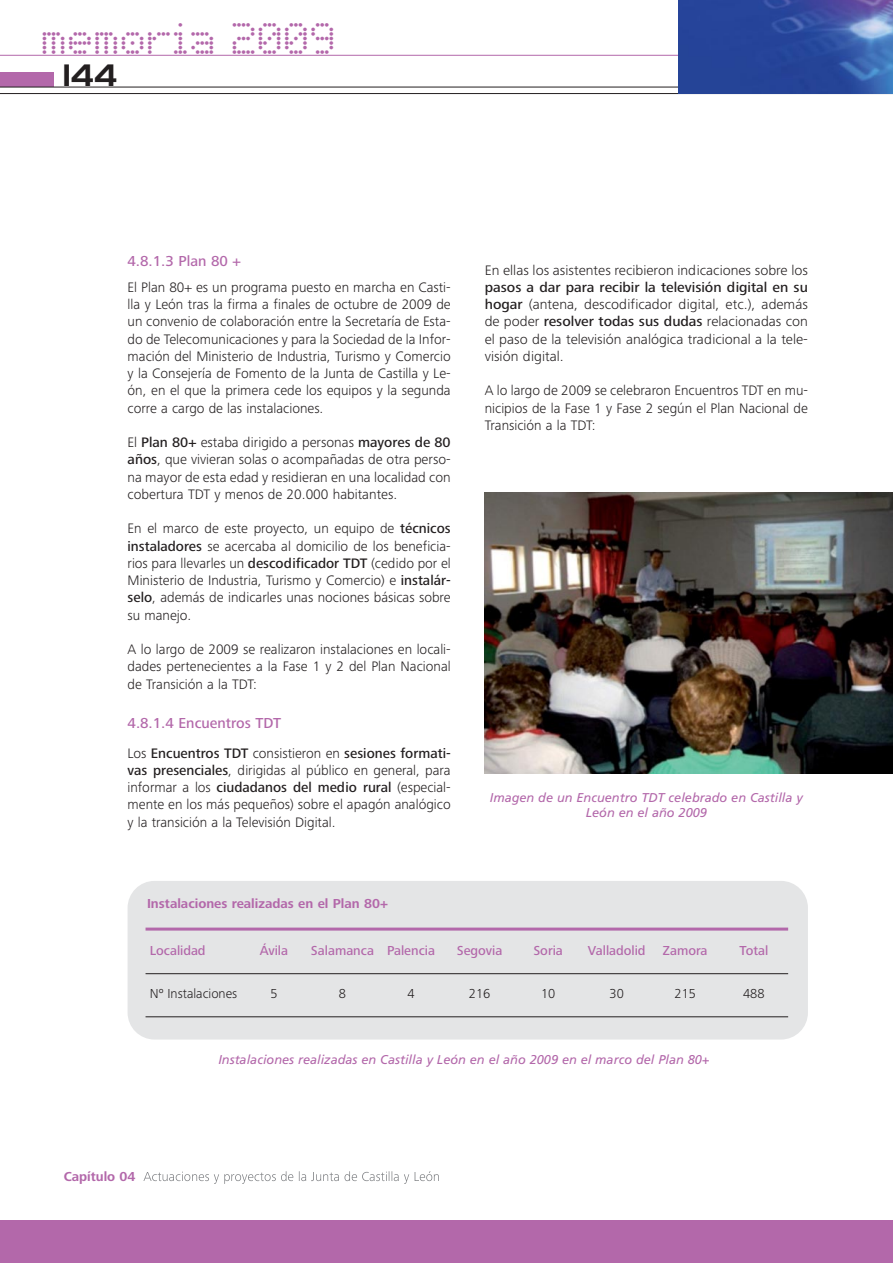
<style>
.page{position:relative;width:893px;height:1263px;background:#fff}
.page>*{position:absolute;margin:0;border:0;box-sizing:border-box;transform-origin:0 0}
.t1{font:36px "Basicdots";color:#b368aa}
.t2{font:30px "Handel Gothic BT";color:#231f20}
.t3{font:500 15px "Frutiger Next Pro";color:#b368aa}
.t4{font:300 14.25px/17.2px "Frutiger Next Pro";color:#231f20;text-align:justify}
.t5{font:300 14.25px/17.2px "Frutiger Next Pro";color:#231f20;text-align:justify;scale:1.04 1}
.t6{font:500 13.5px "Frutiger Next Pro";color:#b368aa}
.t7{font:700 13.5px "Frutiger Next Pro";color:#b368aa}
.t8{font:300 13.5px "Frutiger Next Pro";color:#231f20}
.t9{font:italic 12.75px/15px "Frutiger";color:#b368aa;text-align:center}
.s1{font-weight:500}
</style>
<div class="page">
<hr style="left:0;top:93px;width:893px;height:1px;background:#231f20">
<hr style="left:0;top:55px;width:893px;height:1px;background:#b368aa">
<div style="left:0;top:72px;width:53px;height:15px;background:#b368aa"></div>
<div style="left:0;top:1220px;width:893px;height:43px;background:#b368aa"></div>
<hr style="left:0;top:87px;width:893px;height:1px;background:#231f20">
<svg style="left:143px;top:1171px;width:98px;height:13px"></svg>
<img style="left:678px;top:0;width:215px;height:94px">
<div style="left:128px;top:881px;width:680px;height:158px;background:#e4e5e6;border-radius:27px"></div>
<hr style="left:146px;top:927px;width:642px;height:3px;background:#b368aa">
<hr style="left:146px;top:973px;width:642px;height:1px;background:#231f20">
<hr style="left:146px;top:1016px;width:642px;height:1px;background:#231f20">
<img style="left:485px;top:493px;width:408px;height:280px">
<h1 class="t1" style="left:43px;top:23px;width:296px">memoria 2009</h1>
<h2 class="t2" style="left:63px;top:64px;width:56px">144</h2>
<p class="t3" style="left:128px;top:255px;width:115px">4.8.1.3 Plan 80 +</p>
<p class="t4" style="left:128px;top:280px;width:325px">El Plan 80+ es un programa puesto en marcha en Casti&shy;lla y León tras la firma a finales de octubre de 2009 de un convenio de colaboración entre la Secretaría de Esta&shy;do de Telecomunicaciones y para la Sociedad de la Infor&shy;mación del Ministerio de Industria, Turismo y Comercio y la Consejería de Fomento de la Junta de Castilla y Le&shy;ón, en el que la primera cede los equipos y la segunda corre a cargo de las instalaciones.</p>
<p class="t4" style="left:128px;top:435px;width:325px">El <span class="s1">Plan 80+</span> estaba dirigido a personas <span class="s1">mayores de 80 años</span>, que vivieran solas o acompañadas de otra perso&shy;na mayor de esta edad y residieran en una localidad con cobertura TDT y menos de 20.000 habitantes.</p>
<p class="t4" style="left:128px;top:521px;width:325px">En el marco de este proyecto, un equipo de <span class="s1">técnicos instaladores</span> se acercaba al domicilio de los beneficia&shy;rios para llevarles un <span class="s1">descodificador TDT</span> (cedido por el Ministerio de Industria, Turismo y Comercio) e <span class="s1">instalár&shy;selo</span>, además de indicarles unas nociones básicas sobre su manejo.</p>
<p class="t4" style="left:128px;top:642px;width:325px">A lo largo de 2009 se realizaron instalaciones en locali&shy;dades pertenecientes a la Fase 1 y 2 del Plan Nacional de Transición a la TDT:</p>
<p class="t3" style="left:128px;top:717px;width:155px">4.8.1.4 Encuentros TDT</p>
<p class="t4" style="left:128px;top:745px;width:325px">Los <span class="s1">Encuentros TDT</span> consistieron en <span class="s1">sesiones formati&shy;vas presenciales</span>, dirigidas al público en general, para informar a los <span class="s1">ciudadanos del medio rural</span> (especial&shy;mente en los más pequeños) sobre el apagón analógico y la transición a la Televisión Digital.</p>
<p class="t7" style="left:147px;top:897px;width:242px">Instalaciones realizadas en el Plan 80+</p>
<p class="t5" style="left:485px;top:262px;width:312px">En ellas los asistentes recibieron indicaciones sobre los</p>
<p class="t5" style="left:485px;top:280px;width:312px"><span class="s1">pasos a dar para recibir la televisión digital en su hogar</span> (antena, descodificador digital, etc.), además de poder <span class="s1">resolver todas sus dudas</span> relacionadas con el paso de la televisión analógica tradicional a la tele&shy;visión digital.</p>
<p class="t4" style="left:485px;top:383px;width:325px">A lo largo de 2009 se celebraron Encuentros TDT en mu&shy;nicipios de la Fase 1 y Fase 2 según el Plan Nacional de Transición a la TDT:</p>
<p class="t9" style="left:490px;top:791px;width:315px">Imagen de un Encuentro TDT celebrado en Castilla y<br>León en el año 2009</p>
<p class="t6" style="left:150px;top:945px;width:57px">Localidad</p>
<p class="t6" style="left:260px;top:945px;width:30px">Ávila</p>
<p class="t6" style="left:311px;top:945px;width:126px">Salamanca Palencia</p>
<p class="t6" style="left:457px;top:945px;width:47px">Segovia</p>
<p class="t6" style="left:533px;top:945px;width:31px">Soria</p>
<p class="t6" style="left:588px;top:945px;width:59px">Valladolid</p>
<p class="t6" style="left:663px;top:945px;width:46px">Zamora</p>
<p class="t6" style="left:739px;top:945px;width:30px">Total</p>
<p class="t8" style="left:150px;top:988px;width:89px">Nº Instalaciones</p>
<p class="t8" style="left:270px;top:988px;width:9px">5</p>
<p class="t8" style="left:339px;top:988px;width:9px">8</p>
<p class="t8" style="left:407px;top:988px;width:9px">4</p>
<p class="t8" style="left:469px;top:988px;width:23px">216</p>
<p class="t8" style="left:541px;top:988px;width:16px">10</p>
<p class="t8" style="left:610px;top:988px;width:16px">30</p>
<p class="t8" style="left:675px;top:988px;width:23px">215</p>
<p class="t8" style="left:743px;top:988px;width:23px">488</p>
<p class="t9" style="left:218px;top:1053px;width:493px">Instalaciones realizadas en Castilla y León en el año 2009 en el marco del Plan 80+</p>
<p class="t7" style="left:64px;top:1170px;width:73px">Capítulo 04</p>
</div>
